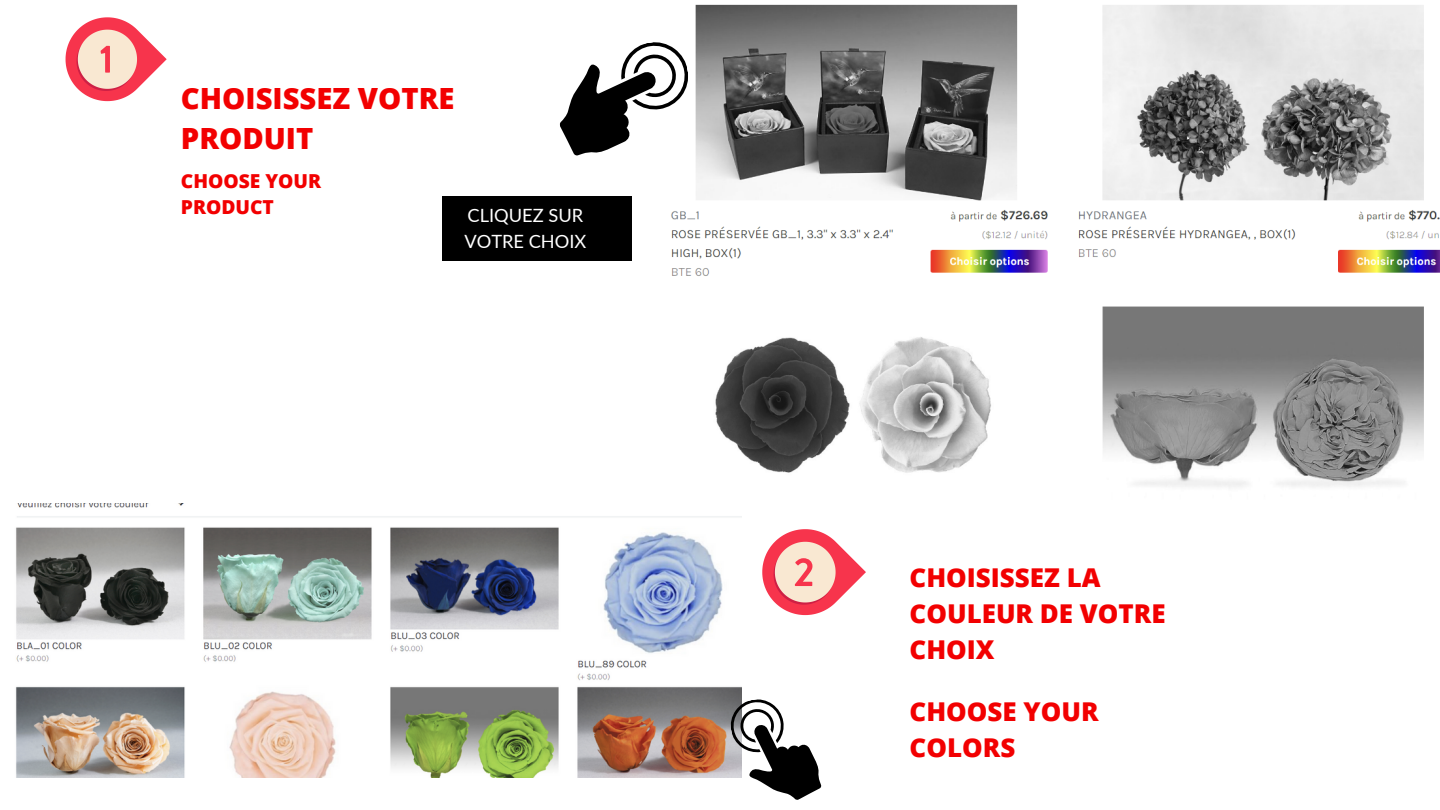
<style>
.page{position:relative;width:1440px;height:810px;background:#fff}
.page>*{position:absolute;margin:0;border:0;box-sizing:border-box;transform-origin:0 0}
.t1{font:800 29.2px/40.3px "Open Sans";color:#f20001}
.t2{font:800 25.9px/35.8px "Open Sans";color:#f20001}
.t3{font:800 19.3px/26.5px "Open Sans";color:#f20001}
.t4{font:18.3px/25.5px "Lato";color:#fff}
</style>
<div class="page">
<div style="left:443px;top:197px;width:190px;height:64px;background:#000"></div>
<img style="left:16px;top:503px;width:726px;height:274px">
<img style="left:632px;top:4px;width:808px;height:500px">
<svg style="left:559px;top:38px;width:134px;height:120px"></svg>
<svg style="left:727px;top:695px;width:95px;height:105px"></svg>
<svg style="left:65px;top:17px;width:102px;height:85px"></svg>
<svg style="left:762px;top:529px;width:104px;height:87px"></svg>
<p class="t1" style="left:181px;top:78px;width:275px">CHOISISSEZ VOTRE<br>PRODUIT</p>
<p class="t3" style="left:181px;top:167px;width:142px">CHOOSE YOUR<br>PRODUCT</p>
<p class="t4" style="left:464px;top:202px;width:124px">CLIQUEZ SUR<br>VOTRE CHOIX</p>
<p class="t2" style="left:910px;top:560px;width:258px">CHOISISSEZ LA<br>COULEUR DE VOTRE<br>CHOIX</p>
<p class="t2" style="left:910px;top:693px;width:191px">CHOOSE YOUR<br>COLORS</p>
</div>
